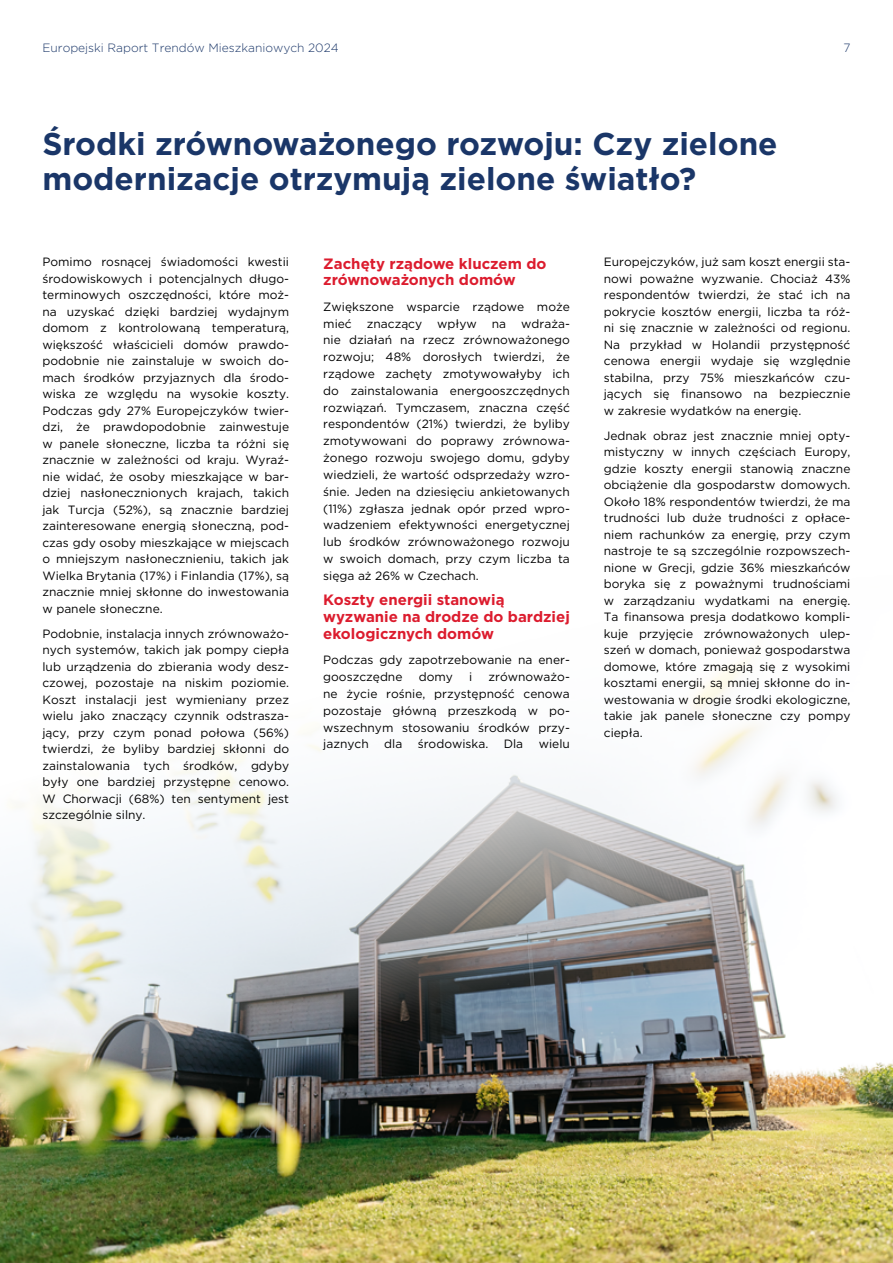
<style>
.page{position:relative;width:893px;height:1263px;background:#fff}
.page>*{position:absolute;margin:0;border:0;box-sizing:border-box;transform-origin:0 0}
.t1{font:700 31.5px/34.5px "Gotham";color:#1a3668}
.t2{font:700 15px/16.8px "Gotham";color:#dc1c2e}
.t3{font:12px/16.5px "Gotham";color:#000;text-align:justify}
.t4{font:300 12px "Gotham";color:#1a3668}
</style>
<div class="page">
<img style="left:0;top:660px;width:893px;height:603px">
<p class="t4" style="left:42px;top:40px;width:298px">Europejski Raport Trendów Mieszkaniowych 2024</p>
<p class="t4" style="left:843px;top:40px;width:9px">7</p>
<h1 class="t1" style="left:42px;top:127px;width:737px">Środki zrównoważonego rozwoju: Czy zielone modernizacje otrzymują zielone światło?</h1>
<p class="t3" style="left:42px;top:253px;width:248px">Pomimo rosnącej świadomości kwestii środowiskowych i potencjalnych długo&shy;terminowych oszczędności, które moż&shy;na uzyskać dzięki bardziej wydajnym domom z kontrolowaną temperaturą, większość właścicieli domów prawdo&shy;podobnie nie zainstaluje w swoich do&shy;mach środków przyjaznych dla środo&shy;wiska ze względu na wysokie koszty.<br>Podczas gdy 27% Europejczyków twier&shy;dzi, że prawdopodobnie zainwestuje w panele słoneczne, liczba ta różni się znacznie w zależności od kraju. Wyraź&shy;nie widać, że osoby mieszkające w bar&shy;dziej nasłonecznionych krajach, takich jak Turcja (52%), są znacznie bardziej zainteresowane energią słoneczną, pod&shy;czas gdy osoby mieszkające w miejscach o mniejszym nasłonecznieniu, takich jak Wielka Brytania (17%) i Finlandia (17%), są znacznie mniej skłonne do inwestowania w panele słoneczne.</p>
<p class="t3" style="left:42px;top:625px;width:248px">Podobnie, instalacja innych zrównoważo&shy;nych systemów, takich jak pompy ciepła lub urządzenia do zbierania wody desz&shy;czowej, pozostaje na niskim poziomie.<br>Koszt instalacji jest wymieniany przez wielu jako znaczący czynnik odstrasza&shy;jący, przy czym ponad połowa (56%) twierdzi, że byliby bardziej skłonni do zainstalowania tych środków, gdyby były one bardziej przystępne cenowo.<br>W Chorwacji (68%) ten sentyment jest szczególnie silny.</p>
<p class="t2" style="left:323px;top:255px;width:225px">Zachęty rządowe kluczem do zrównoważonych domów</p>
<p class="t3" style="left:323px;top:298px;width:248px">Zwiększone wsparcie rządowe może mieć</p>
<p class="t3" style="left:323px;top:315px;width:248px;text-indent:198px">wdraża&shy;nie działań na rzecz zrównoważonego rozwoju; 48% dorosłych twierdzi, że rządowe zachęty zmotywowałyby ich do zainstalowania energooszczędnych rozwiązań. Tymczasem, znaczna część respondentów (21%) twierdzi, że byliby zmotywowani do poprawy zrównowa&shy;żonego rozwoju swojego domu, gdyby wiedzieli, że wartość odsprzedaży wzro&shy;śnie. Jeden na dziesięciu ankietowanych (11%) zgłasza jednak opór przed wpro&shy;wadzeniem efektywności energetycznej lub środków zrównoważonego rozwoju w swoich domach, przy czym liczba ta sięga aż 26% w Czechach.</p>
<p class="t2" style="left:323px;top:591px;width:248px">Koszty energii stanowią wyzwanie na drodze do bardziej ekologicznych domów</p>
<p class="t3" style="left:323px;top:651px;width:248px">Podczas gdy zapotrzebowanie na ener&shy;gooszczędne</p>
<p class="t3" style="left:367px;top:315px;width:57px">znaczący</p>
<p class="t3" style="left:437px;top:315px;width:41px">wpływ</p>
<p class="t3" style="left:492px;top:315px;width:16px">na</p>
<p class="t3" style="left:323px;top:668px;width:248px;text-indent:165px">zrównoważo&shy;ne życie rośnie, przystępność cenowa pozostaje główną przeszkodą w po&shy;wszechnym stosowaniu środków przy&shy;jaznych</p>
<p class="t3" style="left:419px;top:668px;width:36px">domy</p>
<p class="t3" style="left:469px;top:668px;width:5px">i</p>
<p class="t3" style="left:384px;top:736px;width:20px">dla</p>
<p class="t3" style="left:418px;top:736px;width:72px">środowiska.</p>
<p class="t3" style="left:504px;top:736px;width:21px">Dla</p>
<p class="t3" style="left:539px;top:736px;width:33px">wielu</p>
<p class="t3" style="left:604px;top:253px;width:248px">Europejczyków, już sam koszt energii sta&shy;nowi poważne wyzwanie. Chociaż 43% respondentów twierdzi, że stać ich na pokrycie kosztów energii, liczba ta róż&shy;ni się znacznie w zależności od regionu.<br>Na przykład w Holandii przystępność cenowa energii wydaje się względnie stabilna, przy 75% mieszkańców czu&shy;jących się finansowo na bezpiecznie w zakresie wydatków na energię.</p>
<p class="t3" style="left:604px;top:427px;width:248px">Jednak obraz jest znacznie mniej opty&shy;mistyczny w innych częściach Europy, gdzie koszty energii stanowią znaczne obciążenie dla gospodarstw domowych.<br>Około 18% respondentów twierdzi, że ma trudności lub duże trudności z opłace&shy;niem rachunków za energię, przy czym nastroje te są szczególnie rozpowszech&shy;nione w Grecji, gdzie 36% mieszkańców boryka się z poważnymi trudnościami w zarządzaniu wydatkami na energię.<br>Ta finansowa presja dodatkowo kompli&shy;kuje przyjęcie zrównoważonych ulep&shy;szeń w domach, ponieważ gospodarstwa domowe, które zmagają się z wysokimi kosztami energii, są mniej skłonne do in&shy;westowania w drogie środki ekologiczne, takie jak panele słoneczne czy pompy ciepła.</p>
</div>
